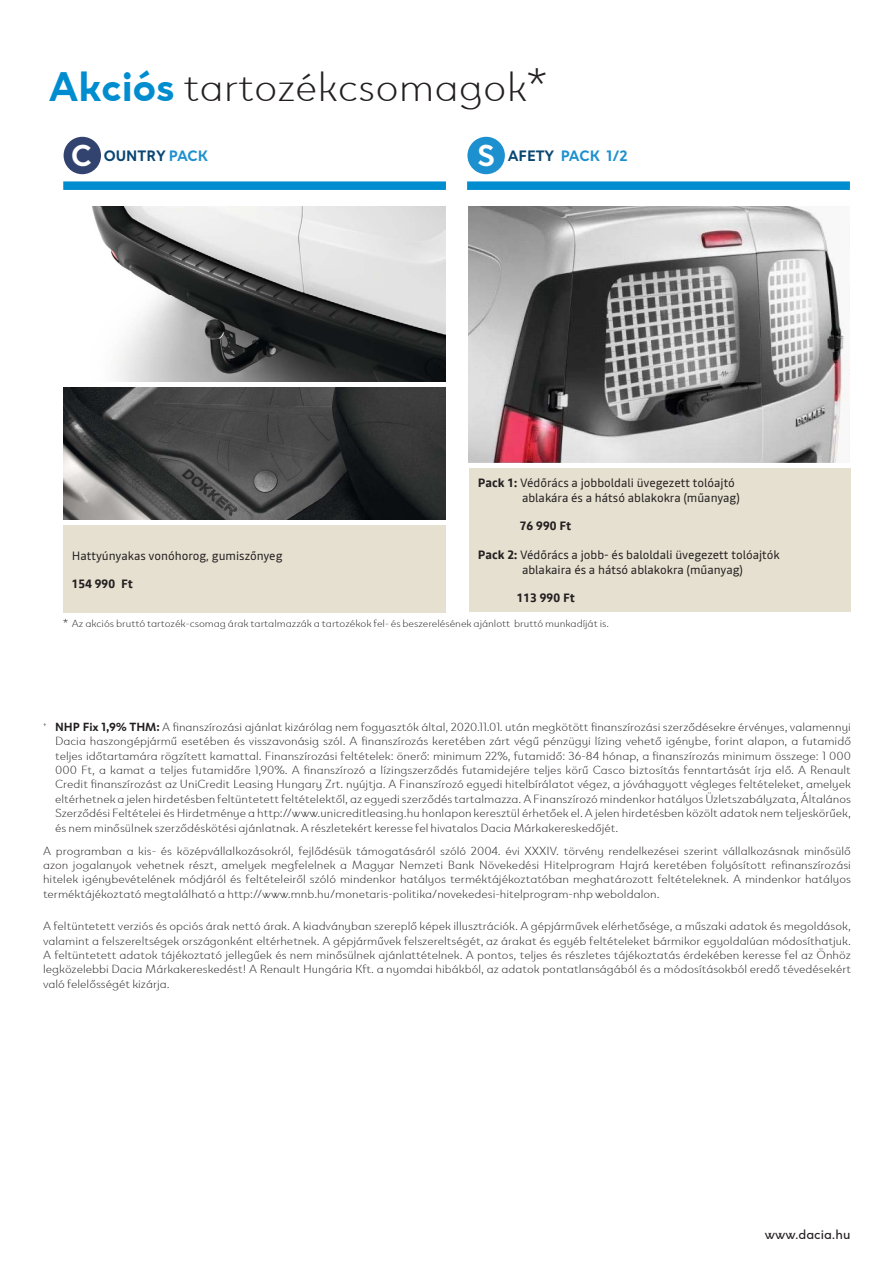
<style>
.page{position:relative;width:893px;height:1263px;background:#fff}
.page>*{position:absolute;margin:0;border:0;box-sizing:border-box;transform-origin:0 0}
.t1{font:300 42px "Dacia Spirit";color:#231f20}
.t2{font:700 15.45px "Dacia Spirit";color:#1d90d0}
.t3{font:700 15.45px "Dacia Spirit";color:#0a4673}
.t4{font:13.5px "Dacia Spirit";color:#231f20}
.t5{font:300 12px/14.4px "Dacia Spirit";color:#231f20;text-align:justify}
.t6{font:12px/14.4px "Read";color:#231f20}
.t7{font:700 12px "Read";color:#231f20}
.t8{font:300 10.5px "Dacia Spirit";color:#231f20}
.s1{font-weight:700;color:#008dd0}
.s2{font-size:30.75px;color:#fff}
.s3{color:#1d90d0}
.s4{color:#0a4673}
.s5{font-weight:700}
</style>
<div class="page">
<div style="left:63px;top:526px;width:383px;height:87px;background:#e6e0d0"></div>
<div style="left:63px;top:181px;width:383px;height:9px;background:#008dd0"></div>
<div style="left:467px;top:181px;width:383px;height:9px;background:#008dd0"></div>
<div style="left:469px;top:468px;width:382px;height:144px;background:#e6e0d0"></div>
<img style="left:63px;top:388px;width:383px;height:131px">
<img style="left:92px;top:207px;width:354px;height:174px">
<div style="left:64px;top:137px;width:37px;height:37px;background:#32436f;border-radius:50%"></div>
<div style="left:467px;top:137px;width:38px;height:37px;background:#1d90d0;border-radius:50%"></div>
<img style="left:468px;top:207px;width:379px;height:256px">
<h1 class="t1" style="left:49px;top:54px;width:500px"><span class="s1">Akciós</span> tartozékcsomagok*</h1>
<p class="t3" style="left:71px;top:146px;width:138px"><span class="s2">C</span> OUNTRY <span class="s3">PACK</span></p>
<p class="t2" style="left:477px;top:146px;width:152px"><span class="s2">S</span> <span class="s4">AFETY</span> PACK 1/2</p>
<p class="t6" style="left:72px;top:548px;width:212px">Hattyúnyakas vonóhorog, gumiszőnyeg</p>
<p class="t7" style="left:72px;top:576px;width:63px">154 990 Ft</p>
<p class="t6" style="left:522px;top:476px;width:219px;text-indent:-44px"><span class="s5">Pack 1:</span> Védőrács a jobboldali üvegezett tolóajtó ablakára és a hátsó ablakokra (műanyag)</p>
<p class="t7" style="left:520px;top:518px;width:53px">76 990 Ft</p>
<p class="t6" style="left:522px;top:548px;width:259px;text-indent:-44px"><span class="s5">Pack 2:</span> Védőrács a jobb- és baloldali üvegezett tolóajtók ablakaira és a hátsó ablakokra (műanyag)</p>
<p class="t7" style="left:517px;top:590px;width:60px">113 990 Ft</p>
<p class="t8" style="left:63px;top:615px;width:547px">* Az akciós bruttó tartozék-csomag árak tartalmazzák a tartozékok fel- és beszerelésének ajánlott bruttó munkadíját is.</p>
<p class="t5" style="left:55px;top:719px;width:797px;text-indent:-12px"><sup>+</sup> <span class="s5">NHP Fix 1,9% THM:</span> A finanszírozási ajánlat kizárólag nem fogyasztók által, 2020.11.01. után megkötött finanszírozási szerződésekre érvényes, valamennyi Dacia haszongépjármű esetében és visszavonásig szól. A finanszírozás keretében zárt végű pénzügyi lízing vehető igénybe, forint alapon, a futamidő teljes időtartamára rögzített kamattal. Finanszírozási feltételek: önerő: minimum 22%, futamidő: 36-84 hónap, a finanszírozás minimum összege: 1 000<br>000 Ft, a kamat a teljes futamidőre 1,90%. A finanszírozó a lízingszerződés futamidejére teljes körű Casco biztosítás fenntartását írja elő. A Renault Credit finanszírozást az UniCredit Leasing Hungary Zrt. nyújtja. A Finanszírozó egyedi hitelbírálatot végez, a jóváhagyott végleges feltételeket, amelyek eltérhetnek a jelen hirdetésben feltüntetett feltételektől, az egyedi szerződés tartalmazza. A Finanszírozó mindenkor hatályos Üzletszabályzata, Általános Szerződési Feltételei és Hirdetménye a http://www.unicreditleasing.hu honlapon keresztül érhetőek el. A jelen hirdetésben közölt adatok nem teljeskörűek, és nem minősülnek szerződéskötési ajánlatnak. A részletekért keresse fel hivatalos Dacia Márkakereskedőjét.</p>
<p class="t5" style="left:43px;top:843px;width:809px">A programban a kis- és középvállalkozásokról, fejlődésük támogatásáról szóló 2004. évi XXXIV. törvény rendelkezései szerint vállalkozásnak minősülő azon jogalanyok vehetnek részt, amelyek megfelelnek a Magyar Nemzeti Bank Növekedési Hitelprogram Hajrá keretében folyósított refinanszírozási hitelek igénybevételének módjáról és feltételeiről szóló mindenkor hatályos terméktájékoztatóban meghatározott feltételeknek. A mindenkor hatályos terméktájékoztató megtalálható a http://www.mnb.hu/monetaris-politika/novekedesi-hitelprogram-nhp weboldalon.</p>
<p class="t5" style="left:43px;top:919px;width:809px">A feltüntetett verziós és opciós árak nettó árak. A kiadványban szereplő képek illusztrációk. A gépjárművek elérhetősége, a műszaki adatok és megoldások, valamint a felszereltségek országonként eltérhetnek. A gépjárművek felszereltségét, az árakat és egyéb feltételeket bármikor egyoldalúan módosíthatjuk.<br>A feltüntetett adatok tájékoztató jellegűek és nem minősülnek ajánlattételnek. A pontos, teljes és részletes tájékoztatás érdekében keresse fel az Önhöz legközelebbi Dacia Márkakereskedést! A Renault Hungária Kft. a nyomdai hibákból, az adatok pontatlanságából és a módosításokból eredő tévedésekért való felelősségét kizárja.</p>
<p class="t4" style="left:765px;top:1224px;width:87px">www.dacia.hu</p>
</div>
